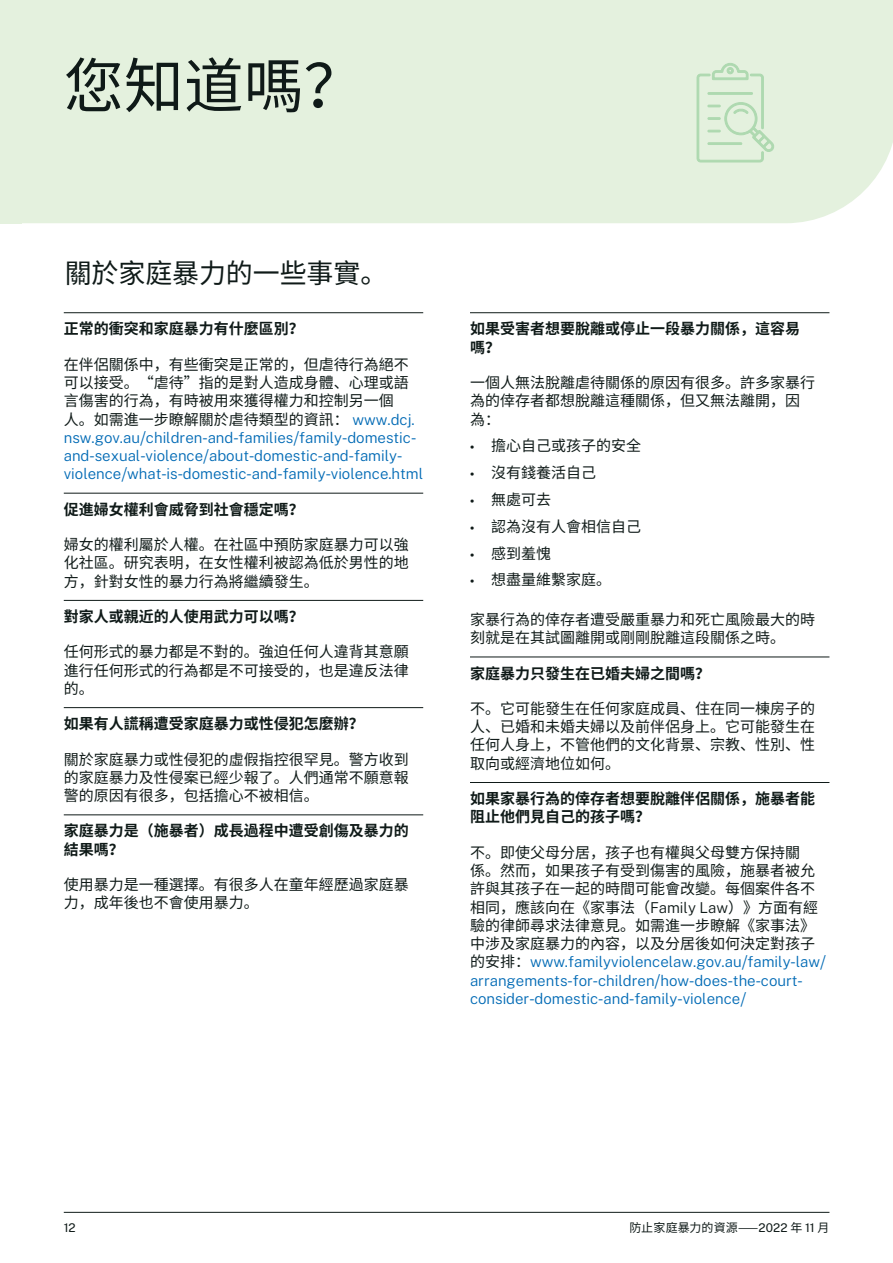
<style>
.page{position:relative;width:893px;height:1263px;background:#fff}
.page>*{position:absolute;margin:0;border:0;box-sizing:border-box;transform-origin:0 0}
.Heading_1__H1{font:60px "Noto Sans CJ Ksc";color:#0f1a18}
.Heading_2__H2{font:27px "Noto Sans CJ Ksc";letter-spacing:-.005em;color:#0f1a18}
.Body{font:15px/18.3px "Noto Sans CJ Ksc";color:#0f1a18;text-align:justify}
.Body-2{font:100 15px/18.3px "Public Sans";color:#006ab5}
.Body_copy_plus_keyli{font:700 15px/18.3px "Noto Sans CJ Ksc";color:#0f1a18}
.Level_1_bullet{font:15px "Noto Sans CJ Ksc";color:#0f1a18}
.t1{font:12px "Noto Sans CJ Ksc";letter-spacing:.01em;color:#0f1a18}
.t2{font:100 12px "Public Sans";color:#0f1a18}
.s1{font-family:"Noto Sans CJ Ksc";font-weight:400;color:#0f1a18}
.s2{font-family:"Noto Sans CJ Ksc";font-weight:400}
.s3{font-family:"Myriad Pro"}
.s4{font-family:"Public Sans";font-weight:100}
.s5{font-family:"Public Sans";font-weight:100;color:#006ab5}
.s6{color:#006ab5}
</style>
<div class="page">
<hr style="left:64px;top:1212px;width:765px;height:1px;background:#0f1a18">
<div style="left:0;top:0;width:21px;height:223px;background:#e4f1de"></div>
<div style="left:21px;top:0;width:872px;height:223px;background:#e4f1de"></div>
<hr style="left:64px;top:312px;width:359px;height:1px;background:#0f1a18">
<hr style="left:64px;top:493px;width:359px;height:1px;background:#0f1a18">
<hr style="left:64px;top:600px;width:359px;height:1px;background:#0f1a18">
<hr style="left:64px;top:707px;width:359px;height:1px;background:#0f1a18">
<hr style="left:64px;top:814px;width:359px;height:1px;background:#0f1a18">
<hr style="left:470px;top:312px;width:359px;height:1px;background:#0f1a18">
<hr style="left:470px;top:657px;width:359px;height:1px;background:#0f1a18">
<hr style="left:470px;top:782px;width:359px;height:1px;background:#0f1a18">
<svg style="left:696px;top:63px;width:79px;height:100px"></svg>
<div style="left:707px;top:142px;width:35px;height:3px;border:1px solid #aed9b0"></div>
<h1 class="Heading_1__H1" style="left:64px;top:52px;width:301px">您知道嗎？</h1>
<h2 class="Heading_2__H2" style="left:65px;top:258px;width:324px">關於家庭暴力的一些事實。</h2>
<p class="Body_copy_plus_keyli" style="left:64px;top:320px;width:241px">正常的衝突和家庭暴力有什麼區別？</p>
<p class="Body-2" style="left:64px;top:355px;width:361px"><span class="s1">在伴侶關係中，有些衝突是正常的，但虐待行為絕不可以接受。“虐待”指的是對人造成身體、心理或語言傷害的行為，有時被用來獲得權力和控制另一個<br>人。如需進一步瞭解關於虐待類型的資訊：</span> www.dcj. nsw.gov.au<span class="s2">/</span>children<span class="s2">-</span>and<span class="s2">-</span>families<span class="s2">/</span>family<span class="s2">-</span>domestic&shy;and<span class="s2">-</span>sexual<span class="s2">-</span>violence<span class="s2">/</span>about<span class="s2">-</span>domestic<span class="s2">-</span>and<span class="s2">-</span>family&shy;violence<span class="s2">/</span>what<span class="s2">-</span>is<span class="s2">-</span>domestic<span class="s2">-</span>and<span class="s2">-</span>family<span class="s2">-</span>violence.html</p>
<p class="Body_copy_plus_keyli" style="left:64px;top:500px;width:241px">促進婦女權利會威脅到社會穩定嗎？</p>
<p class="Body" style="left:64px;top:536px;width:347px">婦女的權利屬於人權。在社區中預防家庭暴力可以強化社區。研究表明，在女性權利被認為低於男性的地方，針對女性的暴力行為將繼續發生。</p>
<p class="Body_copy_plus_keyli" style="left:64px;top:608px;width:241px">對家人或親近的人使用武力可以嗎？</p>
<p class="Body" style="left:64px;top:643px;width:347px">任何形式的暴力都是不對的。強迫任何人違背其意願進行任何形式的行為都是不可接受的，也是違反法律的。</p>
<p class="Body_copy_plus_keyli" style="left:64px;top:715px;width:301px">如果有人謊稱遭受家庭暴力或性侵犯怎麼辦？</p>
<p class="Body" style="left:64px;top:750px;width:347px">關於家庭暴力或性侵犯的虛假指控很罕見。警方收到的家庭暴力及性侵案已經少報了。人們通常不願意報警的原因有很多，包括擔心不被相信。</p>
<p class="Body_copy_plus_keyli" style="left:64px;top:822px;width:347px">家庭暴力是（施暴者）成長過程中遭受創傷及暴力的結果嗎？</p>
<p class="Body" style="left:64px;top:876px;width:347px">使用暴力是一種選擇。有很多人在童年經歷過家庭暴力，成年後也不會使用暴力。</p>
<p class="Body_copy_plus_keyli" style="left:470px;top:320px;width:331px">如果受害者想要脫離或停止一段暴力關係，這容易嗎？</p>
<p class="Body" style="left:470px;top:374px;width:346px;text-align:left">一個人無法脫離虐待關係的原因有很多。許多家暴行為的倖存者都想脫離這種關係，但又無法離開，因為：</p>
<p class="Level_1_bullet" style="left:470px;top:437px;width:173px"><span class="s3">•</span> 擔心自己或孩子的安全</p>
<p class="Level_1_bullet" style="left:470px;top:464px;width:128px"><span class="s3">•</span> 沒有錢養活自己</p>
<p class="Level_1_bullet" style="left:470px;top:491px;width:83px"><span class="s3">•</span> 無處可去</p>
<p class="Level_1_bullet" style="left:470px;top:518px;width:173px"><span class="s3">•</span> 認為沒有人會相信自己</p>
<p class="Level_1_bullet" style="left:470px;top:545px;width:83px"><span class="s3">•</span> 感到羞愧</p>
<p class="Level_1_bullet" style="left:470px;top:571px;width:143px"><span class="s3">•</span> 想盡量維繫家庭。</p>
<p class="Body" style="left:470px;top:611px;width:346px">家暴行為的倖存者遭受嚴重暴力和死亡風險最大的時刻就是在其試圖離開或剛剛脫離這段關係之時。</p>
<p class="Body_copy_plus_keyli" style="left:470px;top:664px;width:241px">家庭暴力只發生在已婚夫婦之間嗎？</p>
<p class="Body" style="left:470px;top:699px;width:346px">不。它可能發生在任何家庭成員、住在同一棟房子的人、已婚和未婚夫婦以及前伴侶身上。它可能發生在任何人身上，不管他們的文化背景、宗教、性別、性取向或經濟地位如何。</p>
<p class="Body_copy_plus_keyli" style="left:470px;top:790px;width:346px">如果家暴行為的倖存者想要脫離伴侶關係，施暴者能阻止他們見自己的孩子嗎？</p>
<p class="Body" style="left:470px;top:843px;width:358px;text-align:left">不。即使父母分居，孩子也有權與父母雙方保持關<br>係。然而，如果孩子有受到傷害的風險，施暴者被允許與其孩子在一起的時間可能會改變。每個案件各不相同，應該向在《家事法（<span class="s4">Family Law</span>）》方面有經驗的律師尋求法律意見。如需進一步瞭解《家事法》中涉及家庭暴力的內容，以及分居後如何決定對孩子的安排：<span class="s5">www.familyviolencelaw.gov.au</span><span class="s6">/</span><span class="s5">family</span><span class="s6">-</span><span class="s5">law</span><span class="s6">/ </span><span class="s5">arrangements</span><span class="s6">-</span><span class="s5">for</span><span class="s6">-</span><span class="s5">children</span><span class="s6">/</span><span class="s5">how</span><span class="s6">-</span><span class="s5">does</span><span class="s6">-</span><span class="s5">the</span><span class="s6">-</span><span class="s5">court&shy;consider</span><span class="s6">-</span><span class="s5">domestic</span><span class="s6">-</span><span class="s5">and</span><span class="s6">-</span><span class="s5">family</span><span class="s6">-</span><span class="s5">violence</span><span class="s6">/</span></p>
<p class="t2" style="left:64px;top:1219px;width:13px">12</p>
<p class="t1" style="left:629px;top:1221px;width:201px">防止家庭暴力的資源——<span class="s4">2022</span> 年 <span class="s4">11</span> 月</p>
</div>
